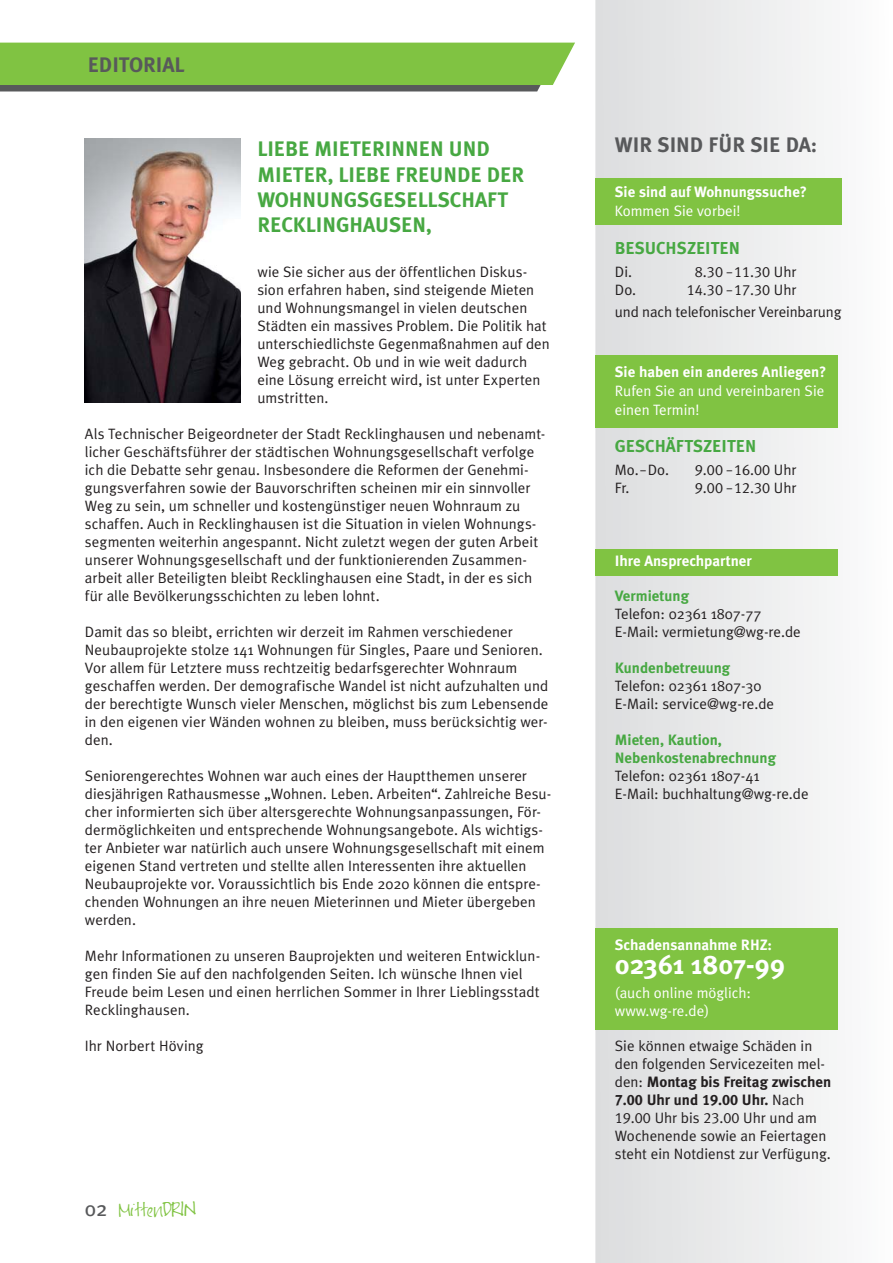
<style>
.page{position:relative;width:893px;height:1263px;background:#fff}
.page>*{position:absolute;margin:0;border:0;box-sizing:border-box;transform-origin:0 0}
.t1{font:700 27px "Meta Plus";color:#fff}
.t2{font:700 21px/25.2px "Meta Plus";color:#47a842}
.t3{font:700 21px "Meta Plus";color:#58595b}
.t4{font:21px "Meta Plus";color:#58595b}
.t5{font:700 17.25px "Meta Plus";color:#47a842}
.t6{font:15px/18px "Meta Plus Normal";color:#231f20}
.t7{font:700 15px "Meta Plus";color:#fff}
.t8{font:15px/18.9px "Meta Plus Normal";color:#fff}
.t9{font:700 15px/18px "Meta Plus";color:#47a842}
.t10{font:15px "Meta Plus Normal Caps";color:#231f20}
.t11{font:700 15px/18px "Meta Plus";color:#231f20}
.t12{font:14.85px "FG Jayne Print";color:#80c342}
.s1{font-size:17.1px}
.s2{font-family:"Meta Plus Normal"}
.s3{font-family:"Meta Plus Normal Caps"}
.s4{font-family:"Meta Plus Normal";font-weight:400}
.s5{font-family:"Meta Plus Bold Caps";font-weight:400}
</style>
<div class="page">
<svg style="left:595px;top:0;width:247px;height:1263px"></svg>
<svg style="left:0;top:43px;width:575px;height:49px;background:#7fb74b"></svg>
<img style="left:85px;top:139px;width:156px;height:264px">
<div style="left:595px;top:179px;width:247px;height:46px;background:#80c342"></div>
<div style="left:595px;top:355px;width:242px;height:73px;background:#80c342"></div>
<div style="left:595px;top:549px;width:242px;height:26px;background:#80c342"></div>
<div style="left:595px;top:929px;width:242px;height:101px;background:#80c342"></div>
<h2 class="t3" style="left:88px;top:54px;width:99px">EDITORIAL</h2>
<h2 class="t2" style="left:257px;top:138px;width:268px">LIEBE MIETERINNEN UND<br>MIETER, LIEBE FREUNDE DER<br>WOHNUNGSGESELLSCHAFT<br>RECKLINGHAUSEN,</h2>
<p class="t6" style="left:257px;top:264px;width:294px">wie Sie sicher aus der öffentlichen Diskus&shy;sion erfahren haben, sind steigende Mieten und Wohnungsmangel in vielen deutschen Städten ein massives Problem. Die Politik hat unterschiedlichste Gegenmaßnahmen auf den Weg gebracht. Ob und in wie weit dadurch eine Lösung erreicht wird, ist unter Experten umstritten.</p>
<p class="t6" style="left:85px;top:426px;width:462px">Als Technischer Beigeordneter der Stadt Recklinghausen und nebenamt&shy;licher Geschäftsführer der städtischen Wohnungsgesellschaft verfolge ich die Debatte sehr genau. Insbesondere die Reformen der Genehmi&shy;gungsverfahren sowie der Bauvorschriften scheinen mir ein sinnvoller Weg zu sein, um schneller und kostengünstiger neuen Wohnraum zu schaffen. Auch in Recklinghausen ist die Situation in vielen Wohnungs&shy;segmenten weiterhin angespannt. Nicht zuletzt wegen der guten Arbeit unserer Wohnungsgesellschaft und der funktionierenden Zusammen&shy;arbeit aller Beteiligten bleibt Recklinghausen eine Stadt, in der es sich für alle Bevölkerungsschichten zu leben lohnt.</p>
<p class="t6" style="left:85px;top:624px;width:465px">Damit das so bleibt, errichten wir derzeit im Rahmen verschiedener Neubauprojekte stolze 141 Wohnungen für Singles, Paare und Senioren.<br>Vor allem für Letztere muss rechtzeitig bedarfsgerechter Wohnraum geschaffen werden. Der demografische Wandel ist nicht aufzuhalten und der berechtigte Wunsch vieler Menschen, möglichst bis zum Lebensende in den eigenen vier Wänden wohnen zu bleiben, muss berücksichtig wer&shy;den.</p>
<p class="t6" style="left:85px;top:768px;width:468px">Seniorengerechtes Wohnen war auch eines der Hauptthemen unserer diesjährigen Rathausmesse „Wohnen. Leben. Arbeiten“. Zahlreiche Besu&shy;cher informierten sich über altersgerechte Wohnungsanpassungen, För&shy;dermöglichkeiten und entsprechende Wohnungsangebote. Als wichtigs&shy;ter Anbieter war natürlich auch unsere Wohnungsgesellschaft mit einem eigenen Stand vertreten und stellte allen Interessenten ihre aktuellen Neubauprojekte vor. Voraussichtlich bis Ende 2020 können die entspre&shy;chenden Wohnungen an ihre neuen Mieterinnen und Mieter übergeben werden.</p>
<p class="t6" style="left:85px;top:948px;width:457px">Mehr Informationen zu unseren Bauprojekten und weiteren Entwicklun&shy;gen finden Sie auf den nachfolgenden Seiten. Ich wünsche Ihnen viel Freude beim Lesen und einen herrlichen Sommer in Ihrer Lieblingsstadt Recklinghausen.</p>
<p class="t6" style="left:85px;top:1038px;width:120px">Ihr Norbert Höving</p>
<h2 class="t4" style="left:85px;top:1198px;width:24px">02</h2>
<p class="t12" style="left:119px;top:1203px;width:79px">Mitten<span class="s1">DRIN</span></p>
<h2 class="t3" style="left:615px;top:135px;width:204px">WIR SIND FÜR SIE DA:</h2>
<p class="t7" style="left:615px;top:185px;width:194px">Sie sind auf Wohnungssuche?</p>
<p class="t8" style="left:615px;top:203px;width:127px">Kommen Sie vorbei!</p>
<p class="t5" style="left:615px;top:240px;width:127px">BESUCHSZEITEN</p>
<p class="t6" style="left:615px;top:264px;width:19px">Di.</p>
<p class="t10" style="left:695px;top:263px;width:103px">8.30 – 11.30 <span class="s2">Uhr</span></p>
<p class="t6" style="left:615px;top:282px;width:23px">Do.</p>
<p class="t10" style="left:686px;top:281px;width:111px">14.30 – 17.30 <span class="s2">Uhr</span></p>
<p class="t6" style="left:615px;top:305px;width:228px">und nach telefonischer Vereinbarung</p>
<p class="t7" style="left:615px;top:365px;width:213px">Sie haben ein anderes Anliegen?</p>
<p class="t8" style="left:615px;top:383px;width:211px">Rufen Sie an und vereinbaren Sie einen Termin!</p>
<p class="t5" style="left:615px;top:438px;width:143px">GESCHÄFTSZEITEN</p>
<p class="t6" style="left:615px;top:462px;width:56px">Mo. <span class="s3">–</span> Do.</p>
<p class="t10" style="left:695px;top:461px;width:103px">9.00 – 16.00 <span class="s2">Uhr</span></p>
<p class="t6" style="left:615px;top:480px;width:16px">Fr.</p>
<p class="t10" style="left:695px;top:479px;width:103px">9.00 – 12.30 <span class="s2">Uhr</span></p>
<p class="t7" style="left:615px;top:554px;width:138px">Ihre Ansprechpartner</p>
<p class="t9" style="left:615px;top:587px;width:76px">Vermietung</p>
<p class="t6" style="left:615px;top:606px;width:187px">Telefon: 02361 1807-77<br>E-Mail: vermietung@wg-re.de</p>
<p class="t9" style="left:615px;top:659px;width:117px">Kundenbetreuung</p>
<p class="t6" style="left:615px;top:678px;width:161px">Telefon: 02361 1807-30<br>E-Mail: service@wg-re.de</p>
<p class="t9" style="left:615px;top:731px;width:163px">Mieten, Kaution,<br>Nebenkostenabrechnung</p>
<p class="t6" style="left:615px;top:768px;width:195px">Telefon: 02361 1807-41<br>E-Mail: buchhaltung@wg-re.de</p>
<p class="t7" style="left:615px;top:938px;width:159px">Schadensannahme RHZ:</p>
<h1 class="t1" style="left:615px;top:952px;width:172px">02361 1807-99</h1>
<p class="t8" style="left:615px;top:986px;width:138px;line-height:18px">(auch online möglich: www.wg-re.de)</p>
<p class="t6" style="left:615px;top:1038px;width:212px">Sie können etwaige Schäden in den folgenden Servicezeiten mel-</p>
<p class="t11" style="left:615px;top:1073px;width:218px"><span class="s4">den:</span> Montag bis Freitag zwischen<br><span class="s5">7.00</span> Uhr und <span class="s5">19.00</span> Uhr. <span class="s4">Nach</span></p>
<p class="t6" style="left:615px;top:1110px;width:217px"><span class="s3">19.00</span> Uhr bis <span class="s3">23.00</span> Uhr und am<br>Wochenende sowie an Feiertagen steht ein Notdienst zur Verfügung.</p>
</div>
